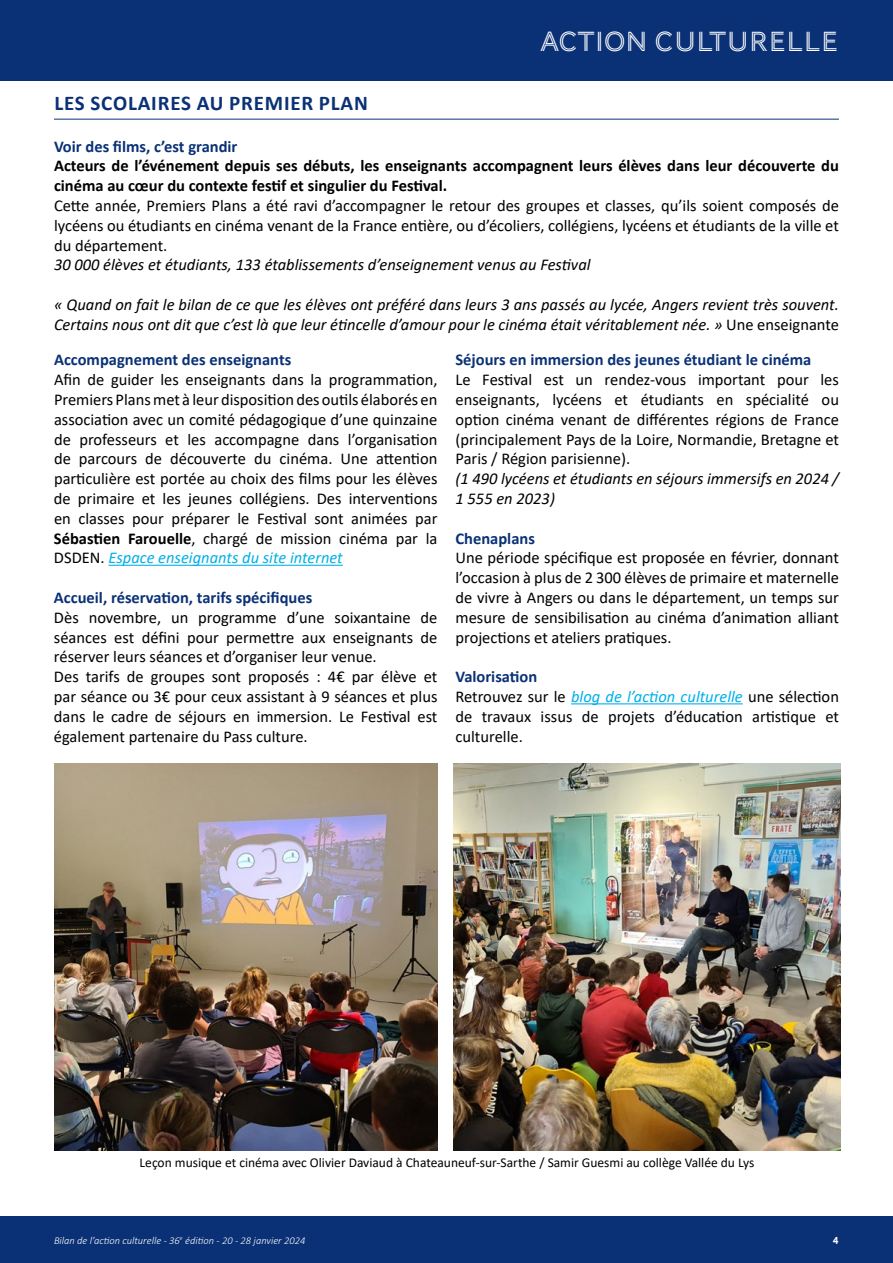
<style>
.page{position:relative;width:893px;height:1263px;background:#fff}
.page>*{position:absolute;margin:0;border:0;box-sizing:border-box;transform-origin:0 0}
.t1{font:28.5px "AW Conqueror Inline";color:#fff}
.t2{font:700 21px "Calibri";letter-spacing:.04em;color:#0a3176}
.t3{font:16.5px/19.8px "Calibri";color:#000;text-align:justify}
.t4{font:italic 16.5px/19.8px "Calibri";color:#000}
.t5{font:700 16.5px "Calibri";color:#0a3176}
.t6{font:700 16.5px/19.8px "Calibri";color:#000}
.t7{font:13.5px "Calibri";color:#000}
.t8{font:italic 300 10.5px "Calibri";color:#fff}
.t9{font:10.5px "AW Conqueror Carved One";color:#fff;scale:.95 1}
.s1{font-style:normal}
.s2{font-weight:700}
.s3{font-style:italic;color:#00b0e9}
.s4{font-weight:700;color:#0a3176}
</style>
<div class="page">
<div style="left:0;top:0;width:893px;height:81px;background:#0a3176"></div>
<div style="left:0;top:1216px;width:893px;height:47px;background:#0a3176"></div>
<hr style="left:54px;top:119px;width:785px;height:1px;background:#0a3176">
<hr style="left:108px;top:565px;width:235px;height:1px;background:#00b0e9">
<hr style="left:571px;top:703px;width:172px;height:1px;background:#00b0e9">
<img style="left:54px;top:763px;width:384px;height:387px">
<img style="left:454px;top:763px;width:386px;height:387px">
<h1 class="t1" style="left:540px;top:28px;width:300px">ACTION CULTURELLE</h1>
<p class="t2" style="left:54px;top:88px;width:315px">les scolaires au premier plan</p>
<p class="t5" style="left:54px;top:135px;width:185px">Voir des films, c’est grandir</p>
<p class="t6" style="left:54px;top:156px;width:786px">Acteurs de l’événement depuis ses débuts, les enseignants accompagnent leurs élèves dans leur découverte du cinéma au cœur du contexte festif et singulier du Festival.</p>
<p class="t3" style="left:54px;top:195px;width:786px">Cette année, Premiers Plans a été ravi d’accompagner le retour des groupes et classes, qu’ils soient composés de lycéens ou étudiants en cinéma venant de la France entière, ou d’écoliers, collégiens, lycéens et étudiants de la ville et du département.</p>
<p class="t4" style="left:54px;top:254px;width:538px">30 000 élèves et étudiants, 133 établissements d’enseignement venus au Festival</p>
<p class="t4" style="left:54px;top:294px;width:786px">« Quand on fait le bilan de ce que les élèves ont préféré dans leurs 3 ans passés au lycée, Angers revient très souvent.<br>Certains nous ont dit que c’est là que leur étincelle d’amour pour le cinéma était véritablement née. » <span class="s1">Une enseignante</span></p>
<p class="t5" style="left:54px;top:348px;width:239px">Accompagnement des enseignants</p>
<p class="t3" style="left:54px;top:369px;width:385px">Afin de guider les enseignants dans la programmation, Premiers Plansmet à leur disposition des outils élaborés en association avec un comité pédagogique d’une quinzaine de professeurs et les accompagne dans l’organisation de parcours de découverte du cinéma. Une attention particulière est portée au choix des films pour les élèves de primaire et les jeunes collégiens. Des interventions en classes pour préparer le Festival sont animées par <span class="s2">Sébastien Farouelle</span>, chargé de mission cinéma par la DSDEN. <span class="s3">Espace enseignants du site internet</span></p>
<p class="t5" style="left:54px;top:586px;width:260px">Accueil, réservation, tarifs spécifiques</p>
<p class="t3" style="left:54px;top:607px;width:385px;text-align:left">Dès novembre, un programme d’une soixantaine de séances est défini pour permettre aux enseignants de réserver leurs séances et d’organiser leur venue.<br>Des tarifs de groupes sont proposés : 4€ par élève et par séance ou 3€ pour ceux assistant à 9 séances et plus dans le cadre de séjours en immersion. Le Festival est également partenaire du Pass culture.</p>
<p class="t5" style="left:455px;top:348px;width:357px">Séjours en immersion des jeunes étudiant le cinéma</p>
<p class="t3" style="left:455px;top:369px;width:385px">Le Festival est un rendez-vous important pour les enseignants, lycéens et étudiants en spécialité ou option cinéma venant de différentes régions de France (principalement Pays de la Loire, Normandie, Bretagne et Paris / Région parisienne).</p>
<p class="t4" style="left:455px;top:468px;width:385px">(1 490 lycéens et étudiants en séjours immersifs en 2024 /<br>1 555 en 2023)</p>
<p class="t5" style="left:455px;top:526px;width:81px">Chenaplans</p>
<p class="t3" style="left:455px;top:548px;width:385px">Une période spécifique est proposée en février, donnant l’occasion à plus de 2 300 élèves de primaire et maternelle de vivre à Angers ou dans le département, un temps sur mesure de sensibilisation au cinéma d’animation alliant projections et ateliers pratiques.</p>
<p class="t3" style="left:455px;top:666px;width:385px;text-align:left"><span class="s4">Valorisation<br></span>Retrouvez sur le <span class="s3">blog de l’action culturelle</span> une sélection de travaux issus de projets d’éducation artistique et culturelle.</p>
<p class="t7" style="left:140px;top:1153px;width:616px">Leçon musique et cinéma avec Olivier Daviaud à Chateauneuf-sur-Sarthe / Samir Guesmi au collège Vallée du Lys</p>
<p class="t8" style="left:54px;top:1233px;width:253px">Bilan de l’action culturelle - 36<sup>e</sup> édition - 20 - 28 janvier 2024</p>
<p class="t9" style="left:833px;top:1235px;width:8px">4</p>
</div>
